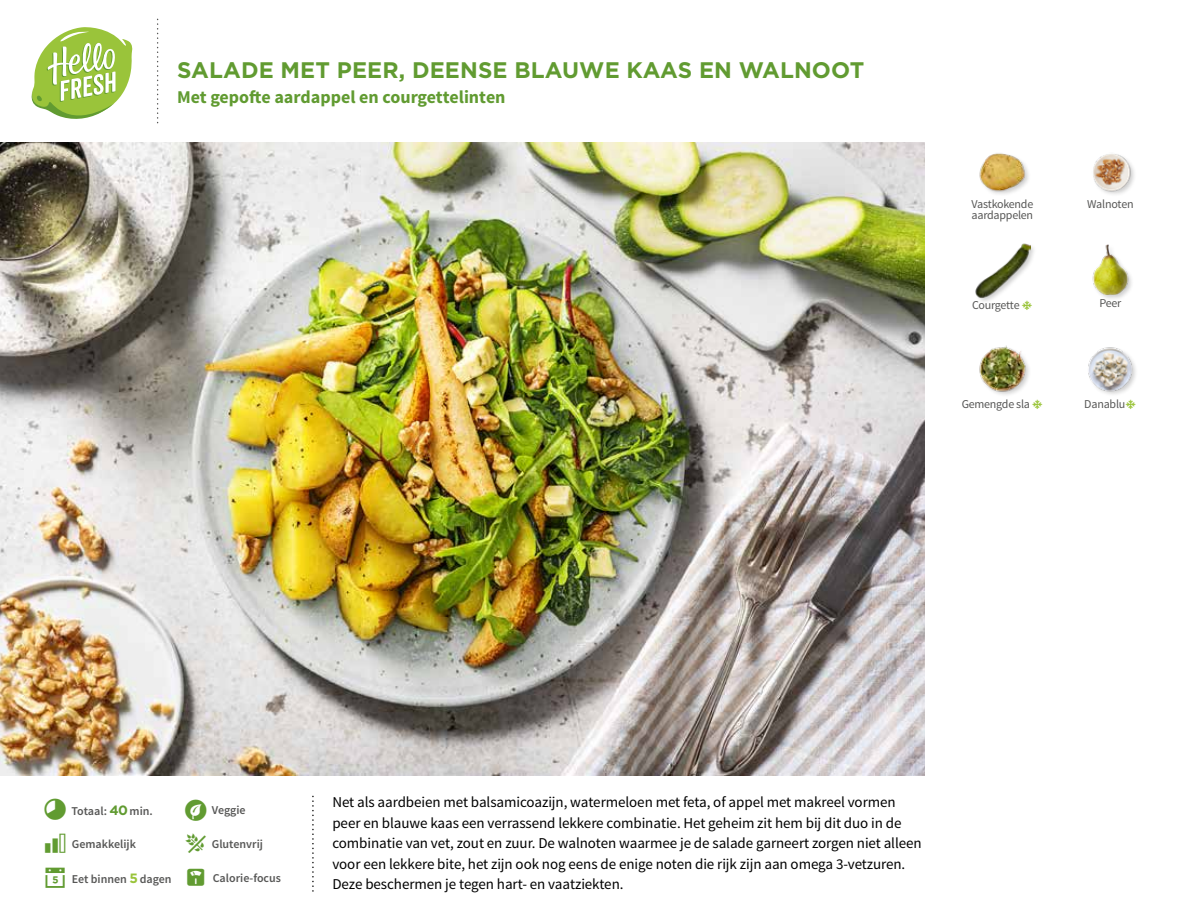
<style>
.page{position:relative;width:1188px;height:918px;background:#fff}
.page>*{position:absolute;margin:0;border:0;box-sizing:border-box;transform-origin:0 0}
.t1{font:700 22.5px "Gotham";letter-spacing:.005em;color:#619b31}
.t2{font:700 18px "Source Sans Pro";color:#619b31}
.t3{font:15px/20.5px "Source Sans Pro";letter-spacing:-.005em;color:#000}
.t4{font:600 12px "Source Sans Pro";color:#575756}
.t5{font:12px "Source Sans Pro";letter-spacing:-.02em;color:#575756}
.s1{font-family:"Gotham";font-weight:700;font-size:13.5px;color:#619b31}
.s2{font-family:"Gotham";font-weight:700;font-size:13.5px;color:#9ac43a}
</style>
<div class="page">
<svg style="left:31px;top:27px;width:102px;height:92px"></svg>
<img style="left:0;top:142px;width:925px;height:634px">
<img style="left:1093px;top:154px;width:41px;height:40px">
<img style="left:1088px;top:347px;width:48px;height:48px">
<div style="left:1092px;top:244px;width:43px;height:58px;background:#000;opacity:.2"></div>
<img style="left:1092px;top:245px;width:43px;height:50px">
<img style="left:979px;top:153px;width:50px;height:41px">
<img style="left:979px;top:345px;width:50px;height:50px">
<div style="left:975px;top:243px;width:62px;height:61px;background:#000;opacity:.2"></div>
<img style="left:975px;top:243px;width:55px;height:55px">
<svg style="left:1022px;top:300px;width:10px;height:4px"></svg>
<h1 class="t1" style="left:177px;top:56px;width:689px">SALADE MET PEER, DEENSE BLAUWE KAAS EN WALNOOT</h1>
<p class="t2" style="left:177px;top:86px;width:330px">Met gepofte aardappel en courgettelinten</p>
<p class="t5" style="left:971px;top:197px;width:63px">Vastkokende</p>
<p class="t5" style="left:1087px;top:197px;width:48px">Walnoten</p>
<p class="t5" style="left:972px;top:207px;width:63px">aardappelen</p>
<p class="t5" style="left:972px;top:298px;width:49px">Courgette</p>
<p class="t5" style="left:1099px;top:296px;width:23px">Peer</p>
<p class="t5" style="left:962px;top:397px;width:70px">Gemengde sla</p>
<p class="t5" style="left:1084px;top:396px;width:43px">Danablu</p>
<p class="t4" style="left:71px;top:803px;width:83px">Totaal: <span class="s1">40</span> min.</p>
<p class="t4" style="left:212px;top:803px;width:35px">Veggie</p>
<p class="t4" style="left:72px;top:837px;width:66px">Gemakkelijk</p>
<p class="t4" style="left:212px;top:837px;width:53px">Glutenvrij</p>
<p class="t4" style="left:72px;top:871px;width:101px">Eet binnen <span class="s2">5</span> dagen</p>
<p class="t4" style="left:213px;top:870px;width:70px">Calorie-focus</p>
<p class="t3" style="left:332px;top:792px;width:591px">Net als aardbeien met balsamicoazijn, watermeloen met feta, of appel met makreel vormen peer en blauwe kaas een verrassend lekkere combinatie. Het geheim zit hem bij dit duo in de combinatie van vet, zout en zuur. De walnoten waarmee je de salade garneert zorgen niet alleen voor een lekkere bite, het zijn ook nog eens de enige noten die rijk zijn aan omega 3-vetzuren.<br>Deze beschermen je tegen hart- en vaatziekten.</p>
</div>
